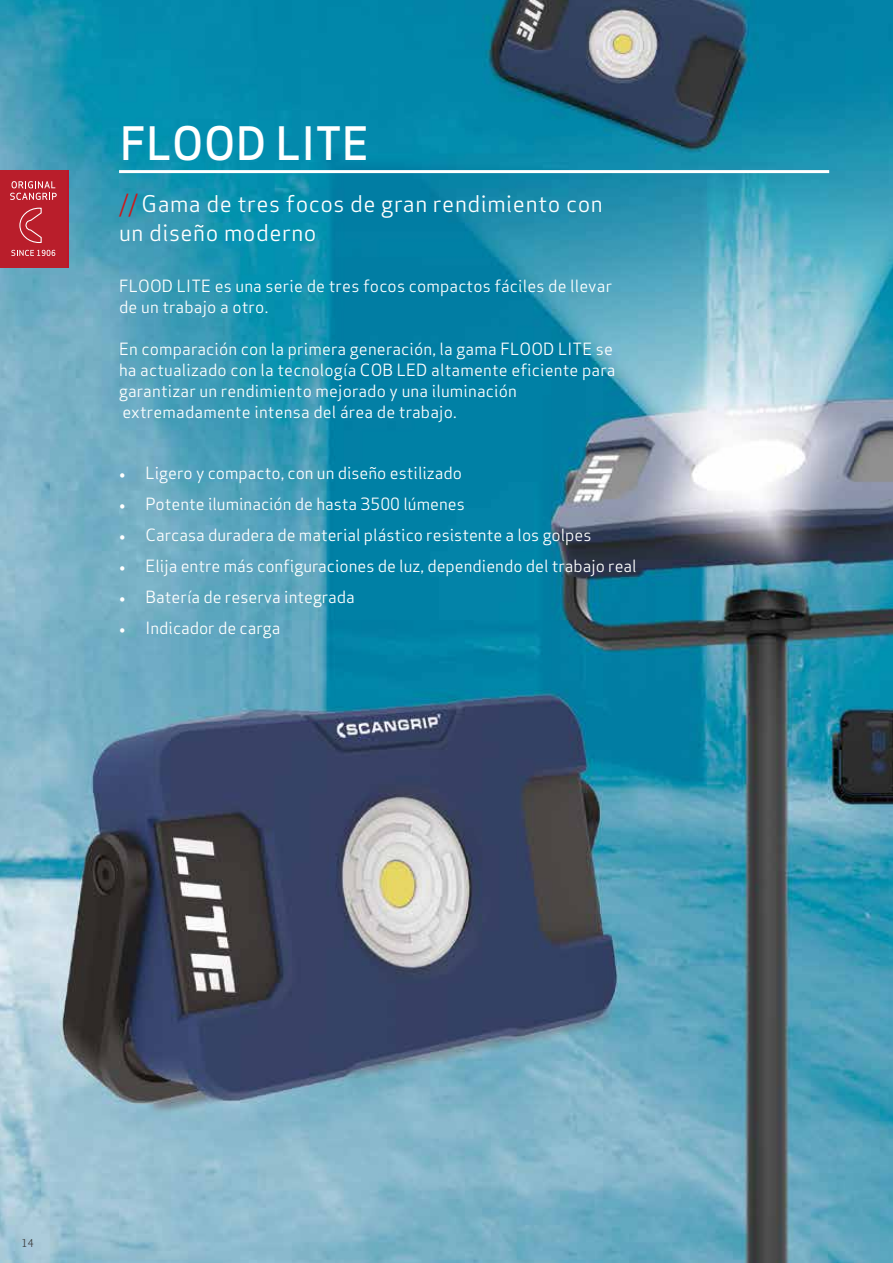
<style>
.page{position:relative;width:893px;height:1263px;background:#fff}
.page>*{position:absolute;margin:0;border:0;box-sizing:border-box;transform-origin:0 0}
.t1{font:500 45px "Apex Sans";color:#fff}
.t2{font:22.5px/28.5px "Apex Sans";letter-spacing:.025em;color:#fff}
.t3{font:16.5px/21px "Apex Sans";letter-spacing:.01em;color:#fff}
.t4{font:10.5px "Apex Sans";color:#3c3c3b}
.s1{color:#cd1719}
.s2{font-family:"Minion Pro"}
</style>
<div class="page">
<img style="left:0;top:0;width:893px;height:1263px">
<hr style="left:119px;top:170px;width:710px;height:3px;background:#fff">
<div style="left:0;top:170px;width:67px;height:98px;background:#b91e2b"></div>
<svg style="left:10px;top:181px;width:47px;height:19px"></svg>
<svg style="left:11px;top:250px;width:44px;height:6px"></svg>
<svg style="left:19px;top:207px;width:23px;height:36px"></svg>
<h1 class="t1" style="left:120px;top:103px;width:251px">FLOOD LITE</h1>
<h2 class="t2" style="left:119px;top:188px;width:485px"><span class="s1">//</span>Gama de tres focos de gran rendimiento con un diseño moderno</h2>
<p class="t3" style="left:119px;top:274px;width:495px">FLOOD LITE es una serie de tres focos compactos fáciles de llevar de un trabajo a otro.</p>
<p class="t3" style="left:119px;top:337px;width:498px">En comparación con la primera generación, la gama FLOOD LITE se ha actualizado con la tecnología COB LED altamente eficiente para garantizar un rendimiento mejorado y una iluminación extremadamente intensa del área de trabajo.</p>
<p class="t3" style="left:119px;top:461px;width:344px"><span class="s2">•</span> Ligero y compacto, con un diseño estilizado</p>
<p class="t3" style="left:119px;top:492px;width:347px"><span class="s2">•</span> Potente iluminación de hasta 3500 lúmenes</p>
<p class="t3" style="left:119px;top:523px;width:474px"><span class="s2">•</span> Carcasa duradera de material plástico resistente a los golpes</p>
<p class="t3" style="left:119px;top:554px;width:519px"><span class="s2">•</span> Elija entre más configuraciones de luz, dependiendo del trabajo real</p>
<p class="t3" style="left:119px;top:585px;width:237px"><span class="s2">•</span> Batería de reserva integrada</p>
<p class="t3" style="left:119px;top:616px;width:163px"><span class="s2">•</span> Indicador de carga</p>
<p class="t4" style="left:21px;top:1234px;width:14px">14</p>
</div>
